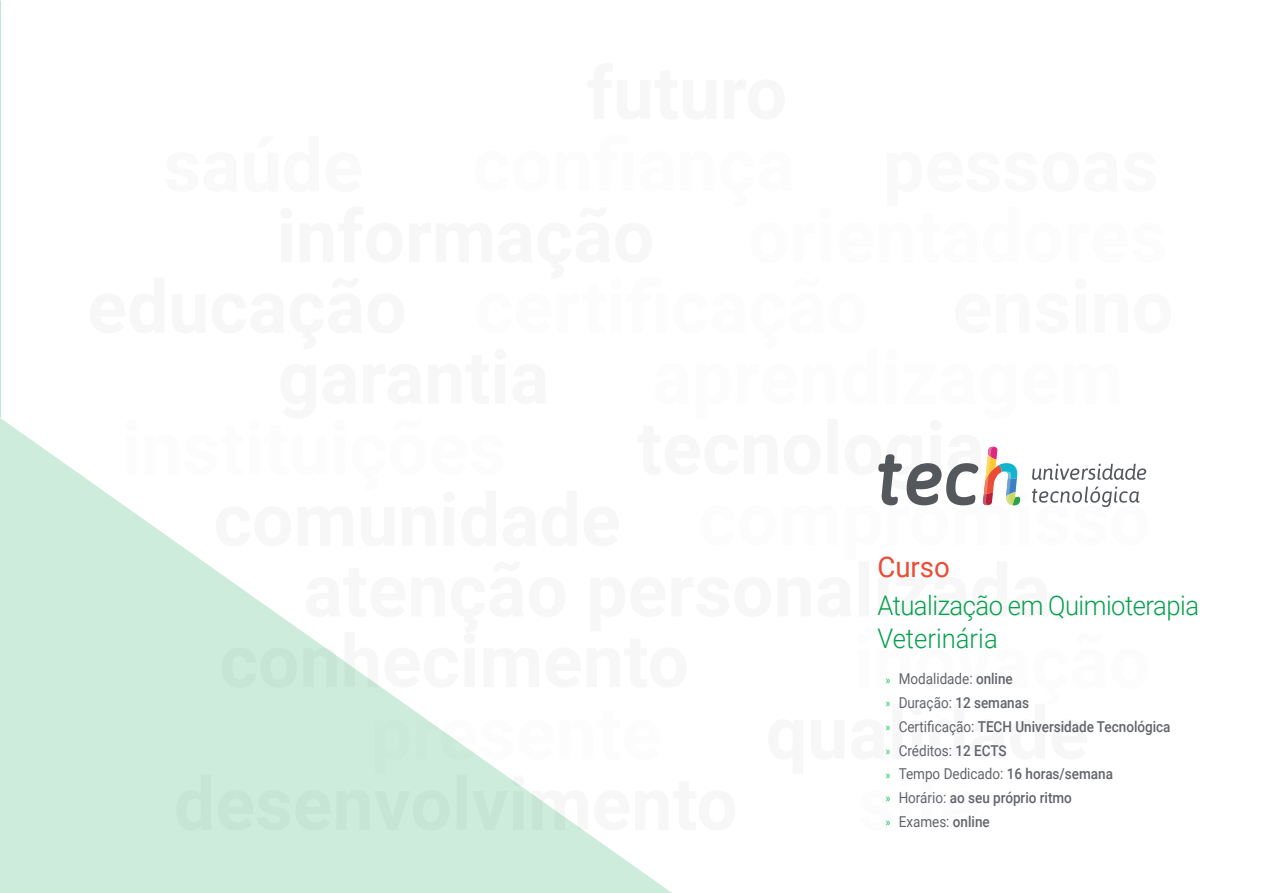
<style>
.page{position:relative;width:1263px;height:893px;background:#fff}
.page>*{position:absolute;margin:0;border:0;box-sizing:border-box;transform-origin:0 0}
.t1{font:28.5px "Roboto";color:#e94d35}
.t2{font:300 27px/33px "Roboto";letter-spacing:-.02em;color:#04a14d;scale:.95 1}
.t3{font:500 15px/23.7px "Roboto";color:#61646a;scale:.9 1}
.s1{font-family:"Myriad Pro";font-weight:400;font-size:12px;color:#04be46}
.s2{font-weight:400}
</style>
<div class="page">
<svg style="left:0;top:418px;width:672px;height:475px;fill:#cdecdc"></svg>
<svg style="left:90px;top:418px;width:1057px;height:142px"></svg>
<h1 class="t1" style="left:877px;top:547px;width:74px">Curso</h1>
<h2 class="t2" style="left:877px;top:588px;width:340px">Atualização em Quimioterapia<br>Veterinária</h2>
<p class="t3" style="left:886px;top:667px;width:318px"><span class="s1">»</span> <span class="s2">Modalidade:</span> online<br><span class="s1">»</span> <span class="s2">Duração:</span> 12 semanas<br><span class="s1">»</span> <span class="s2">Certificação:</span> TECH Universidade Tecnológica <span class="s1">»</span> <span class="s2">Créditos:</span> 12 ECTS<br><span class="s1">»</span> <span class="s2">Tempo Dedicado:</span> 16 horas/semana<br><span class="s1">»</span> <span class="s2">Horário:</span> ao seu próprio ritmo<br><span class="s1">»</span> <span class="s2">Exames:</span> online</p>
</div>
